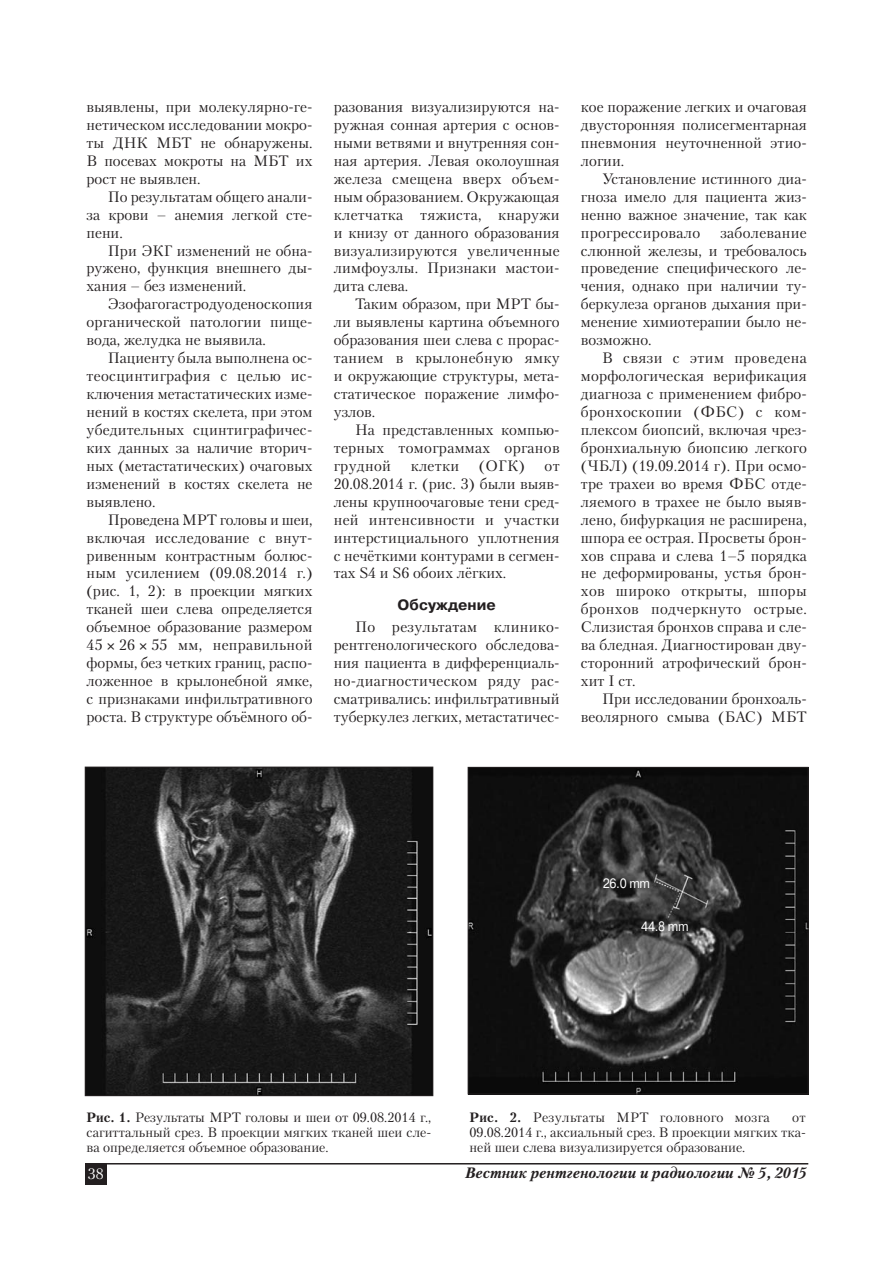
<style>
.page{position:relative;width:893px;height:1263px;background:#fff}
.page>*{position:absolute;margin:0;border:0;box-sizing:border-box;transform-origin:0 0}
.t1{font:15px/18px "Petersburg C";color:#231f20;text-align:justify}
.t2{font:italic 700 15px "Petersburg C";color:#231f20}
.t3{font:700 15px "Pragmatica C";color:#231f20}
.t4{font:15px "Petersburg C";color:#fff}
.t5{font:13.5px/15px "Petersburg C";color:#231f20;text-align:justify}
.t6{font:13.5px "Petersburg C";letter-spacing:.02em;color:#231f20}
.t7{font:13.5px "Pragmatica C";letter-spacing:-.025em;color:#fff;scale:.9 1}
.s1{font-weight:700}
</style>
<div class="page">
<div style="left:85px;top:1164px;width:21px;height:21px;background:#231f20"></div>
<hr style="left:85px;top:1163px;width:723px;height:2px;background:#231f20">
<img style="left:470px;top:769px;width:336px;height:323px">
<div style="left:468px;top:767px;width:340px;height:327px;border:1px solid #231f20"></div>
<img style="left:87px;top:769px;width:344px;height:325px">
<div style="left:85px;top:767px;width:348px;height:329px;border:1px solid #231f20"></div>
<p class="t1" style="left:87px;top:98px;width:227px">выявлены, при молекулярно-ге&shy;нетическом исследовании мокро&shy;ты ДНК МБТ не обнаружены.<br>В посевах мокроты на МБТ их рост не выявлен.</p>
<p class="t1" style="left:87px;top:188px;width:227px;text-indent:21px">По результатам общего анали&shy;за крови – анемия легкой сте&shy;пени.</p>
<p class="t1" style="left:87px;top:242px;width:227px;text-indent:21px">При ЭКГ изменений не обна&shy;ружено, функция внешнего ды&shy;хания – без изменений.</p>
<p class="t1" style="left:87px;top:296px;width:227px;text-indent:21px">Эзофагогастродуоденоскопия органической патологии пище&shy;вода, желудка не выявила.</p>
<p class="t1" style="left:87px;top:349px;width:227px;text-indent:21px">Пациенту была выполнена ос&shy;теосцинтиграфия с целью ис&shy;ключения метастатических изме&shy;нений в костях скелета, при этом убедительных сцинтиграфичес&shy;ких данных за наличие вторич&shy;ных (метастатических) очаговых изменений в костях скелета не выявлено.</p>
<p class="t1" style="left:87px;top:511px;width:227px;text-indent:21px">Проведена МРТ головы и шеи, включая исследование с внут&shy;ривенным контрастным болюс&shy;ным усилением (09.08.2014 г.) (рис. 1, 2): в проекции мягких тканей шеи слева определяется объемное образование размером 45 26 55 мм, неправильной формы, без четких границ, распо&shy;ложенное в крылонебной ямке, с признаками инфильтративного роста. В структуре объёмного об-</p>
<p class="t1" style="left:334px;top:98px;width:227px">разования визуализируются на&shy;ружная сонная артерия с основ&shy;ными ветвями и внутренняя сон&shy;ная артерия. Левая околоушная железа смещена вверх объем&shy;ным образованием. Окружающая клетчатка тяжиста, кнаружи и книзу от данного образования визуализируются увеличенные лимфоузлы. Признаки мастои&shy;дита слева.</p>
<p class="t1" style="left:334px;top:296px;width:227px;text-indent:21px">Таким образом, при МРТ бы&shy;ли выявлены картина объемного образования шеи слева с прорас&shy;танием в крылонебную ямку и окружающие структуры, мета&shy;статическое поражение лимфо&shy;узлов.</p>
<p class="t1" style="left:334px;top:421px;width:227px;text-indent:21px">На представленных компью&shy;терных томограммах органов грудной</p>
<p class="t1" style="left:410px;top:457px;width:50px">клетки</p>
<p class="t1" style="left:479px;top:457px;width:47px">(ОГК)</p>
<p class="t1" style="left:334px;top:457px;width:227px;text-indent:211px">от 20.08.2014 г. (рис. 3) были выяв&shy;лены крупноочаговые тени сред&shy;ней интенсивности и участки интерстициального уплотнения с нечёткими контурами в сегмен&shy;тах S4 и S6 обоих лёгких.</p>
<p class="t3" style="left:397px;top:599px;width:100px">Обсуждение</p>
<p class="t1" style="left:334px;top:619px;width:227px;text-indent:21px">По результатам клинико&shy;рентгенологического обследова&shy;ния пациента в дифференциаль&shy;но-диагностическом ряду рас&shy;сматривались: инфильтративный туберкулез легких, метастатичес-</p>
<p class="t1" style="left:581px;top:98px;width:227px">кое поражение легких и очаговая двусторонняя полисегментарная пневмония неуточненной этио&shy;логии.</p>
<p class="t1" style="left:581px;top:170px;width:227px;text-indent:21px">Установление истинного диа&shy;гноза имело для пациента жиз&shy;ненно важное значение, так как прогрессировало</p>
<p class="t1" style="left:581px;top:224px;width:227px;text-indent:139px">заболевание слюнной железы, и требовалось проведение специфического ле&shy;чения, однако при наличии ту&shy;беркулеза органов дыхания при&shy;менение химиотерапии было не&shy;возможно.</p>
<p class="t1" style="left:581px;top:349px;width:227px;text-indent:21px">В связи с этим проведена морфологическая верификация диагноза с применением фибро&shy;бронхоскопии (ФБС) с ком&shy;плексом биопсий, включая чрез&shy;бронхиальную биопсию легкого (ЧБЛ) (19.09.2014 г). При осмо&shy;тре трахеи во время ФБС отде&shy;ляемого в трахее не было выяв&shy;лено, бифуркация не расширена, шпора ее острая. Просветы брон&shy;хов справа и слева 1–5 порядка не деформированы, устья брон&shy;хов широко открыты, шпоры бронхов подчеркнуто острые.<br>Слизистая бронхов справа и сле&shy;ва бледная. Диагностирован дву&shy;сторонний атрофический брон&shy;хит I ст.</p>
<p class="t1" style="left:581px;top:690px;width:227px;text-align:right">При исследовании бронхоаль&shy;веолярного смыва (БАС) МБТ</p>
<p class="t7" style="left:602px;top:878px;width:54px">26.0 mm</p>
<p class="t7" style="left:641px;top:922px;width:54px">44.8 mm</p>
<p class="t5" style="left:87px;top:1110px;width:346px"><span class="s1">Рис. 1.</span> Результаты МРТ головы и шеи от 09.08.2014 г., сагиттальный срез. В проекции мягких тканей шеи сле&shy;ва определяется объемное образование.</p>
<p class="t6" style="left:469px;top:1110px;width:302px"><span class="s1">Рис. 2.</span> Результаты МРТ головного мозга</p>
<p class="t5" style="left:469px;top:1110px;width:338px;text-indent:323px">от 09.08.2014 г., аксиальный срез. В проекции мягких тка&shy;ней шеи слева визуализируется образование.</p>
<p class="t4" style="left:88px;top:1166px;width:17px">38</p>
<p class="t2" style="left:465px;top:1166px;width:343px">Вестник рентгенологии и радиологии № 5, 2015</p>
</div>
